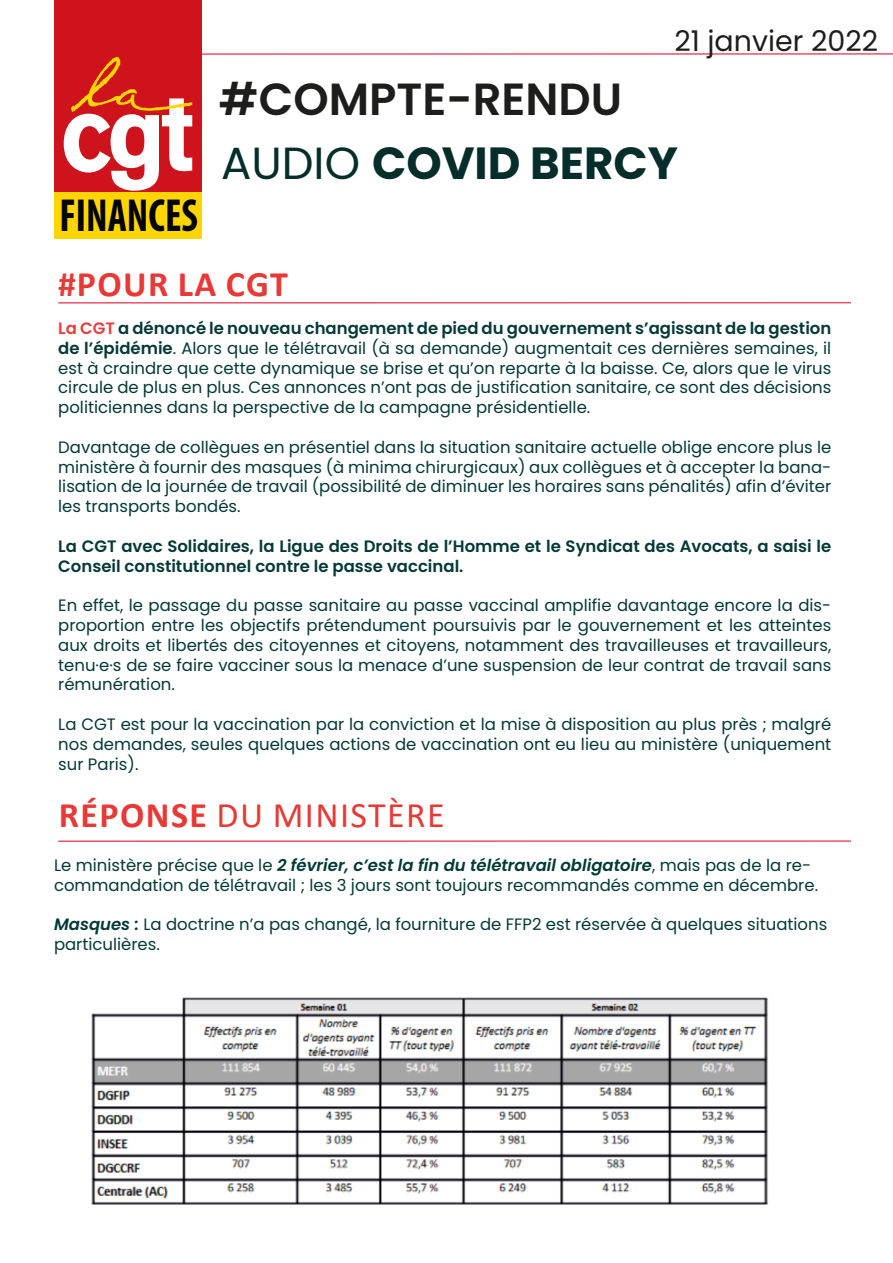
<style>
.page{position:relative;width:893px;height:1263px;background:#fff}
.page>*{position:absolute;margin:0;border:0;box-sizing:border-box;transform-origin:0 0}
.t1{font:700 condensed 46.65px "Myriad Pro";color:#010304;scale:.9 1}
.t2{font:700 45px "Poppins";color:#052e2b}
.t3{font:600 45px "Poppins";color:#1d1d1b}
.t4{font:36px "Calibri";letter-spacing:.04em;color:#e73a36}
.t5{font:700 36px "Calibri";letter-spacing:.04em;color:#e73a36}
.t6{font:28.5px "Poppins";color:#1d1d1b}
.t7{font:16.5px/19.8px "Poppins";color:#043936;text-align:justify}
.t8{font:16.5px/19.8px "Poppins";color:#033a36}
.t9{font:600 16.5px/19.8px "Poppins";color:#043936}
.s1{font-weight:400}
.s2{font-weight:600;color:#e83f3d}
.s3{font-weight:600}
.s4{font-weight:700}
.s5{font-weight:600;font-style:italic}
</style>
<div class="page">
<div style="left:54px;top:0;width:148px;height:236px;background:#ce131d"></div>
<svg style="left:64px;top:57px;width:128px;height:134px"></svg>
<div style="left:54px;top:192px;width:148px;height:46px;background:#ffd500"></div>
<hr style="left:202px;top:53px;width:691px;height:2px;background:#ea5169">
<hr style="left:58px;top:302px;width:793px;height:2px;background:#ea5169">
<hr style="left:58px;top:840px;width:793px;height:2px;background:#ea5169">
<img style="left:91px;top:997px;width:677px;height:208px">
<p class="t6" style="left:674px;top:25px;width:205px">21 janvier 2022</p>
<p class="t1" style="left:59px;top:186px;width:155px">FINANCES</p>
<p class="t3" style="left:219px;top:73px;width:405px">#COMPTE-RENDU</p>
<p class="t2" style="left:221px;top:137px;width:458px"><span class="s1">AUDIO</span> COVID BERCY</p>
<p class="t5" style="left:58px;top:258px;width:231px">#POUR LA CGT</p>
<p class="t7" style="left:58px;top:318px;width:775px"><span class="s2">La CGT</span> <span class="s3">a dénoncé le nouveau changement de pied du gouvernement s’agissant de la gestion de l’épidémie</span>. Alors que le télétravail (à sa demande) augmentait ces dernières semaines, il est à craindre que cette dynamique se brise et qu’on reparte à la baisse. Ce, alors que le virus circule de plus en plus. Ces annonces n’ont pas de justification sanitaire, ce sont des décisions politiciennes dans la perspective de la campagne présidentielle.</p>
<p class="t7" style="left:58px;top:437px;width:775px">Davantage de collègues en présentiel dans la situation sanitaire actuelle oblige encore plus le ministère à fournir des masques (à minima chirurgicaux) aux collègues et à accepter la bana&shy;lisation de la journée de travail (possibilité de diminuer les horaires sans pénalités) afin d’éviter les transports bondés.</p>
<p class="t9" style="left:58px;top:536px;width:775px">La CGT avec Solidaires, la Ligue des Droits de l’Homme et le Syndicat des Avocats, a saisi le<br>Conseil constitutionnel contre le passe vaccinal.</p>
<p class="t7" style="left:58px;top:596px;width:775px">En effet, le passage du passe sanitaire au passe vaccinal amplifie davantage encore la dis&shy;proportion entre les objectifs prétendument poursuivis par le gouvernement et les atteintes aux droits et libertés des citoyennes et citoyens, notamment des travailleuses et travailleurs, tenu·e·s de se faire vacciner sous la menace d’une suspension de leur contrat de travail sans rémunération.</p>
<p class="t7" style="left:58px;top:714px;width:774px">La CGT est pour la vaccination par la conviction et la mise à disposition au plus près ; malgré nos demandes, seules quelques actions de vaccination ont eu lieu au ministère (uniquement sur Paris).</p>
<p class="t4" style="left:59px;top:790px;width:387px"><span class="s4">RÉPONSE</span> DU MINISTÈRE</p>
<p class="t8" style="left:54px;top:855px;width:766px">Le ministère précise que le <span class="s5">2 février, c’est la fin du télétravail obligatoire</span>, mais pas de la re&shy;commandation de télétravail ; les 3 jours sont toujours recommandés comme en décembre.</p>
<p class="t8" style="left:54px;top:915px;width:775px"><span class="s5">Masques :</span> La doctrine n’a pas changé, la fourniture de FFP2 est réservée à quelques situations particulières.</p>
</div>
